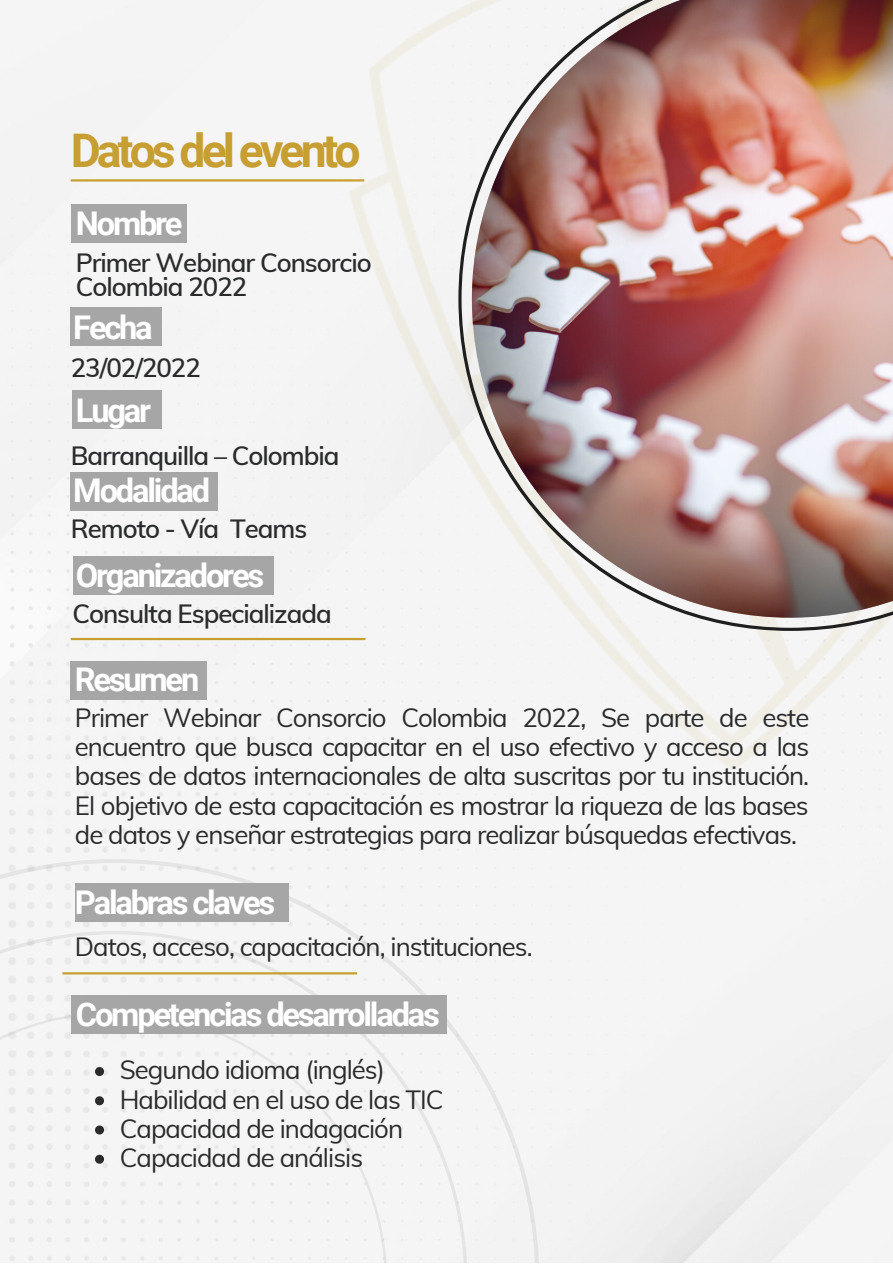
<style>
.page{position:relative;width:893px;height:1264px;background:#fff}
.page>*{position:absolute;margin:0;border:0;box-sizing:border-box;transform-origin:0 0}
.t1{font:700 46.35px "Roboto";letter-spacing:-.085em;color:#c79e32}
.t2{font:700 32.7px "Roboto";letter-spacing:-.07em;color:#fff}
.t3{font:25.8px/29.2px "Muli";letter-spacing:-.035em;color:#2a2b2c;text-align:justify}
.t4{font:600 25.8px/24.8px "Muli";letter-spacing:-.04em;color:#2a2b2c}
</style>
<div class="page">
<svg style="left:458px;top:0;width:434px;height:631px;fill:#f5f5f5"></svg>
<img style="left:472px;top:0;width:420px;height:617px">
<hr style="left:71px;top:179px;width:293px;height:2px;background:#c79e32">
<div style="left:71px;top:205px;width:115px;height:38px;background:#a6a6a6"></div>
<div style="left:71px;top:307px;width:91px;height:38px;background:#a6a6a6"></div>
<div style="left:72px;top:390px;width:90px;height:38px;background:#a6a6a6"></div>
<div style="left:73px;top:556px;width:200px;height:39px;background:#a6a6a6"></div>
<div style="left:71px;top:661px;width:136px;height:38px;background:#a6a6a6"></div>
<hr style="left:71px;top:638px;width:294px;height:2px;background:#c79e32">
<div style="left:0;top:859px;width:539px;height:403px;background:#f5f5f5"></div>
<div style="left:75px;top:883px;width:213px;height:38px;background:#a6a6a6"></div>
<hr style="left:62px;top:972px;width:295px;height:2px;background:#c79e32">
<div style="left:71px;top:995px;width:375px;height:38px;background:#a6a6a6"></div>
<svg style="left:95px;top:1067px;width:9px;height:9px"></svg>
<svg style="left:95px;top:1096px;width:9px;height:9px"></svg>
<svg style="left:95px;top:1125px;width:9px;height:9px"></svg>
<svg style="left:95px;top:1154px;width:9px;height:9px"></svg>
<div style="left:71px;top:472px;width:147px;height:39px;background:#a6a6a6"></div>
<h1 class="t1" style="left:71px;top:124px;width:291px">Datos del evento</h1>
<p class="t2" style="left:76px;top:205px;width:108px">Nombre</p>
<p class="t4" style="left:76px;top:249px;width:297px">Primer Webinar Consorcio<br>Colombia 2022</p>
<p class="t2" style="left:73px;top:308px;width:81px">Fecha</p>
<p class="t4" style="left:71px;top:355px;width:132px">23/02/2022</p>
<p class="t2" style="left:76px;top:391px;width:77px">Lugar</p>
<p class="t4" style="left:71px;top:442px;width:270px">Barranquilla – Colombia</p>
<p class="t2" style="left:73px;top:471px;width:138px">Modalidad</p>
<p class="t4" style="left:71px;top:516px;width:238px">Remoto - Vía Teams</p>
<p class="t2" style="left:76px;top:556px;width:190px">Organizadores</p>
<p class="t4" style="left:72px;top:601px;width:261px">Consulta Especializada</p>
<p class="t2" style="left:75px;top:661px;width:126px">Resumen</p>
<p class="t3" style="left:75px;top:702px;width:736px">Primer Webinar Consorcio Colombia 2022, Se parte de este encuentro que busca capacitar en el uso efectivo y acceso a las bases de datos internacionales de alta suscritas por tu institución.<br>El objetivo de esta capacitación es mostrar la riqueza de las bases de datos y enseñar estrategias para realizar búsquedas efectivas.</p>
<p class="t2" style="left:75px;top:883px;width:202px">Palabras claves</p>
<p class="t3" style="left:75px;top:931px;width:459px">Datos, acceso, capacitación, instituciones.</p>
<p class="t2" style="left:76px;top:995px;width:365px">Competencias desarrolladas</p>
<p class="t3" style="left:120px;top:1055px;width:325px;text-align:left">Segundo idioma (inglés)<br>Habilidad en el uso de las TIC<br>Capacidad de indagación<br>Capacidad de análisis</p>
</div>
